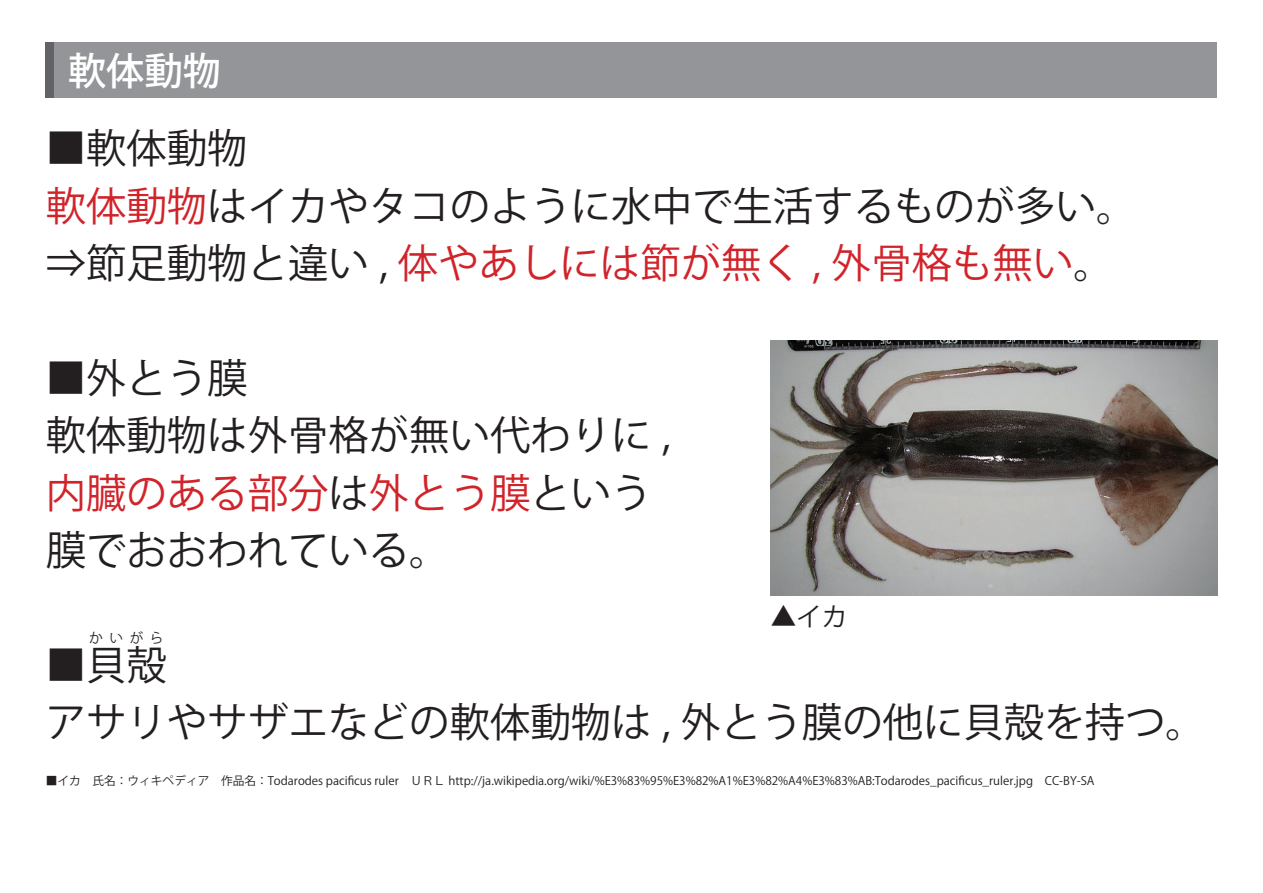
<style>
.page{position:relative;width:1263px;height:893px;background:#fff}
.page>*{position:absolute;margin:0;border:0;box-sizing:border-box;transform-origin:0 0}
.t1{font:40.35px/57.4px "Koz Go Pr 6 N";color:#231f20}
.t2{font:500 38.25px "Koz Go Pr 6 N";color:#fff}
.t3{font:25.5px "Koz Go Pr 6 N";color:#231f20}
.t4{font:13.8px "Koz Go Pr 6 N";color:#231f20}
.t5{font:11.7px "Koz Go Pr 6 N";color:#231f20}
.s1{color:#d1232a}
</style>
<div class="page">
<img style="left:771px;top:340px;width:446px;height:255px">
<div style="left:46px;top:43px;width:1171px;height:55px;background:#939598"></div>
<div style="left:46px;top:43px;width:8px;height:55px;background:#636366"></div>
<h2 class="t2" style="left:68px;top:49px;width:155px">軟体動物</h2>
<h1 class="t1" style="left:46px;top:120px;width:1092px">■軟体動物<br><span class="s1">軟体動物</span>はイカやタコのように水中で生活するものが多い。⇒節足動物と違い , <span class="s1">体やあしには節が無く , 外骨格も無い</span>。</h1>
<h1 class="t1" style="left:46px;top:350px;width:626px">■外とう膜<br>軟体動物は外骨格が無い代わりに ,<span class="s1">内臓のある部分</span>は<span class="s1">外とう膜</span>という膜でおおわれている。</h1>
<p class="t4" style="left:89px;top:630px;width:76px">かいがら</p>
<h1 class="t1" style="left:46px;top:637px;width:123px">■貝殻</h1>
<h3 class="t3" style="left:771px;top:603px;width:78px">▲イカ</h3>
<h1 class="t1" style="left:46px;top:694px;width:1162px">アサリやサザエなどの軟体動物は , 外とう膜の他に貝殻を持つ。</h1>
<p class="t5" style="left:46px;top:774px;width:1050px">■イカ　氏名：ウィキペディア　作品名：Todarodes pacificus ruler　ＵＲＬ http://ja.wikipedia.org/wiki/%E3%83%95%E3%82%A1%E3%82%A4%E3%83%AB:Todarodes_pacificus_ruler.jpg　CC-BY-SA</p>
</div>
